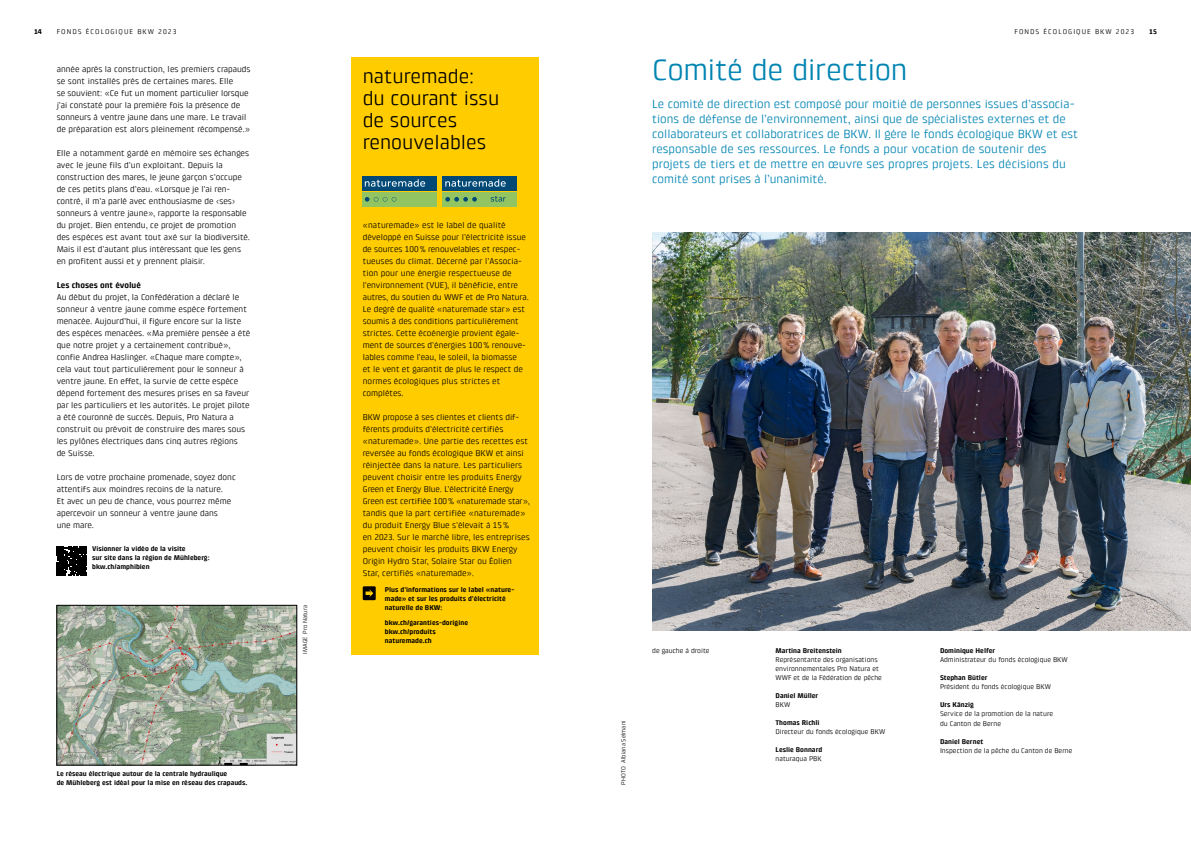
<style>
.page{position:relative;width:1191px;height:842px;background:#fff}
.page>*{position:absolute;margin:0;border:0;box-sizing:border-box;transform-origin:0 0}
.t1{font:30px "Klint Pro";letter-spacing:-.01em;color:#0084b2}
.t2{font:20px/22px "Klint Pro";color:#000}
.t3{font:12px/15px "Klint Pro";color:#0084b2}
.t4{font:8.5px/12px "Klint Pro";color:#000}
.t5{font:700 8.5px "Klint Pro";color:#000}
.t6{font:700 7px/9px "Klint Pro";color:#000}
.t7{font:7px/9px "Klint Pro";color:#000}
.t8{font:7px "Klint Pro";letter-spacing:.15em;color:#000}
.t9{font:6px "Klint Pro";color:#000}
</style>
<div class="page">
<img style="left:59px;top:607px;width:236px;height:156px">
<div style="left:57px;top:605px;width:240px;height:160px;border:1px solid #000"></div>
<svg style="left:57px;top:546px;width:29px;height:30px"></svg>
<div style="left:351px;top:57px;width:188px;height:598px;background:#fc0"></div>
<div style="left:442px;top:177px;width:75px;height:14px;background:#004977"></div>
<div style="left:442px;top:192px;width:75px;height:14px;background:#93c462"></div>
<svg style="left:445px;top:197px;width:32px;height:5px"></svg>
<svg style="left:445px;top:179px;width:61px;height:8px"></svg>
<svg style="left:490px;top:196px;width:16px;height:6px"></svg>
<div style="left:362px;top:177px;width:74px;height:14px;background:#004977"></div>
<div style="left:362px;top:192px;width:74px;height:14px;background:#93c462"></div>
<svg style="left:365px;top:197px;width:31px;height:5px"></svg>
<svg style="left:365px;top:179px;width:60px;height:8px"></svg>
<svg style="left:363px;top:586px;width:13px;height:14px"></svg>
<img style="left:652px;top:232px;width:539px;height:399px">
<p class="t6" style="left:34px;top:27px;width:9px">14</p>
<p class="t8" style="left:57px;top:28px;width:121px">FONDS ÉCOLOGIQUE BKW 2023</p>
<p class="t8" style="left:1014px;top:28px;width:121px">FONDS ÉCOLOGIQUE BKW 2023</p>
<p class="t6" style="left:1149px;top:27px;width:9px">15</p>
<h1 class="t1" style="left:652px;top:52px;width:257px">Comité de direction</h1>
<p class="t3" style="left:652px;top:96px;width:427px">Le comité de direction est composé pour moitié de personnes issues d’associa&shy;tions de défense de l’environnement, ainsi que de spécialistes externes et de collaborateurs et collaboratrices de BKW. Il gère le fonds écologique BKW et est responsable de ses ressources. Le fonds a pour vocation de soutenir des projets de tiers et de mettre en œuvre ses propres projets. Les décisions du comité sont prises à l’unanimité.</p>
<p class="t4" style="left:57px;top:63px;width:195px">année après la construction, les premiers crapauds se sont installés près de certaines mares. Elle<br>se souvient: «Ce fut un moment particulier lorsque j’ai constaté pour la première fois la présence de sonneurs à ventre jaune dans une mare. Le travail de préparation est alors pleinement récompensé.»</p>
<p class="t4" style="left:57px;top:147px;width:195px">Elle a notamment gardé en mémoire ses échanges avec le jeune fils d’un exploitant. Depuis la construction des mares, le jeune garçon s’occupe de ces petits plans d’eau. «Lorsque je l’ai ren&shy;contré, il m’a parlé avec enthousiasme de ‹ses› sonneurs à ventre jaune», rapporte la responsable du projet. Bien entendu, ce projet de promotion des espèces est avant tout axé sur la biodiversité.<br>Mais il est d’autant plus intéressant que les gens en profitent aussi et y prennent plaisir.</p>
<p class="t5" style="left:57px;top:280px;width:86px">Les choses ont évolué</p>
<p class="t4" style="left:57px;top:291px;width:195px">Au début du projet, la Confédération a déclaré le sonneur à ventre jaune comme espèce fortement menacée. Aujourd’hui, il figure encore sur la liste des espèces menacées. «Ma première pensée a été que notre projet y a certainement contribué», confie Andrea Haslinger. «Chaque mare compte», cela vaut tout particulièrement pour le sonneur à ventre jaune. En effet, la survie de cette espèce dépend fortement des mesures prises en sa faveur par les particuliers et les autorités. Le projet pilote a été couronné de succès. Depuis, Pro Natura a construit ou prévoit de construire des mares sous les pylônes électriques dans cinq autres régions<br>de Suisse.</p>
<p class="t4" style="left:57px;top:471px;width:181px">Lors de votre prochaine promenade, soyez donc attentifs aux moindres recoins de la nature.<br>Et avec un peu de chance, vous pourrez même apercevoir un sonneur à ventre jaune dans<br>une mare.</p>
<p class="t6" style="left:92px;top:544px;width:119px">Visionner la vidéo de la visite<br>sur site dans la région de Mühleberg: bkw.ch/amphibien</p>
<h2 class="t2" style="left:363px;top:65px;width:138px">naturemade: du courant issu de sources renouvelables</h2>
<p class="t4" style="left:363px;top:219px;width:168px">«naturemade» est le label de qualité développé en Suisse pour l’électricité issue de sources 100% renouvelables et respec&shy;tueuses du climat. Décerné par l’Associa&shy;tion pour une énergie respectueuse de l’environnement (VUE), il bénéficie, entre autres, du soutien du WWF et de Pro Natura.<br>Le degré de qualité «naturemade star» est soumis à des conditions particulièrement strictes. Cette écoénergie provient égale&shy;ment de sources d’énergies 100% renouve&shy;lables comme l’eau, le soleil, la biomasse<br>et le vent et garantit de plus le respect de normes écologiques plus strictes et complètes.</p>
<p class="t4" style="left:363px;top:411px;width:169px">BKW propose à ses clientes et clients dif&shy;férents produits d’électricité certifiés «naturemade». Une partie des recettes est reversée au fonds écologique BKW et ainsi réinjectée dans la nature. Les particuliers peuvent choisir entre les produits Energy Green et Energy Blue. L’électricité Energy Green est certifiée 100% «naturemade star», tandis que la part certifiée «naturemade» du produit Energy Blue s’élevait à 15%<br>en 2023. Sur le marché libre, les entreprises peuvent choisir les produits BKW Energy Origin Hydro Star, Solaire Star ou Éolien Star, certifiés «naturemade».</p>
<p class="t6" style="left:385px;top:585px;width:131px">Plus d’informations sur le label «nature&shy;made» et sur les produits d’électricité naturelle de BKW:</p>
<p class="t6" style="left:385px;top:618px;width:85px">bkw.ch/garanties-dorigine bkw.ch/produits naturemade.ch</p>
<p class="t9" style="left:302px;top:654px;width:50px;rotate:-90deg">IMAGE Pro Natura</p>
<p class="t7" style="left:652px;top:646px;width:59px">de gauche à droite</p>
<p class="t6" style="left:940px;top:647px;width:57px">Dominique Helfer</p>
<p class="t7" style="left:940px;top:655px;width:129px">Administrateur du fonds écologique BKW</p>
<p class="t6" style="left:940px;top:674px;width:49px">Stephan Bütler</p>
<p class="t7" style="left:940px;top:682px;width:112px">Président du fonds écologique BKW</p>
<p class="t6" style="left:940px;top:701px;width:35px">Urs Känzig</p>
<p class="t7" style="left:940px;top:709px;width:115px">Service de la promotion de la nature du Canton de Berne</p>
<p class="t6" style="left:940px;top:737px;width:45px">Daniel Bernet</p>
<p class="t7" style="left:940px;top:746px;width:134px">Inspection de la pêche du Canton de Berne</p>
<p class="t6" style="left:775px;top:647px;width:68px">Martina Breitenstein</p>
<p class="t7" style="left:775px;top:655px;width:108px">Représentante des organisations environnementales Pro Natura et<br>WWF et de la Fédération de pêche</p>
<p class="t6" style="left:775px;top:692px;width:44px">Daniel Müller</p>
<p class="t7" style="left:775px;top:700px;width:16px">BKW</p>
<p class="t6" style="left:775px;top:719px;width:45px">Thomas Richli</p>
<p class="t7" style="left:775px;top:727px;width:111px">Directeur du fonds écologique BKW</p>
<p class="t6" style="left:775px;top:746px;width:48px">Leslie Bonnard</p>
<p class="t7" style="left:775px;top:754px;width:48px">naturaqua PBK</p>
<p class="t9" style="left:620px;top:785px;width:66px;rotate:-90deg">PHOTO Albiana Selmani</p>
<p class="t6" style="left:57px;top:769px;width:192px">Le réseau électrique autour de la centrale hydraulique<br>de Mühleberg est idéal pour la mise en réseau des crapauds.</p>
</div>
